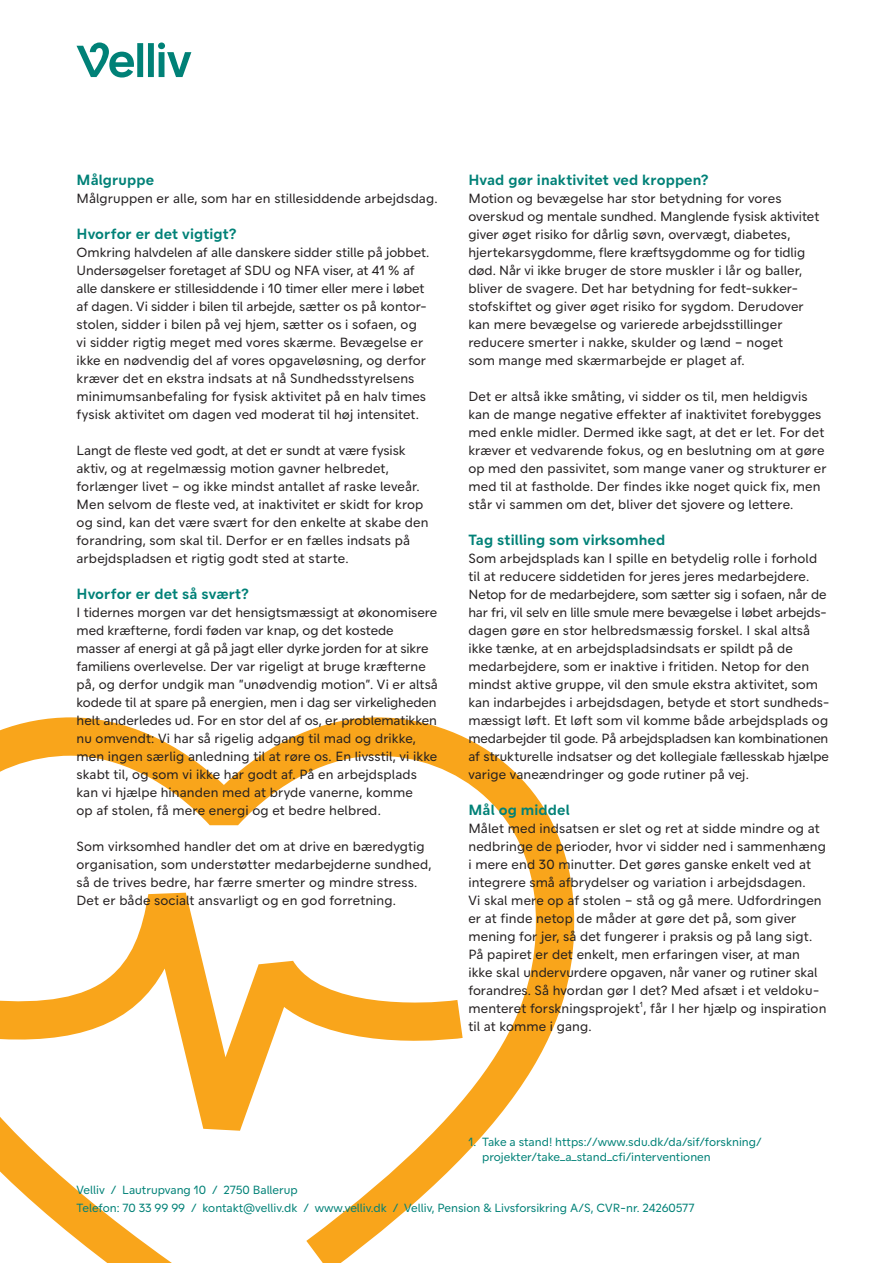
<style>
.page{position:relative;width:893px;height:1263px;background:#fff}
.page>*{position:absolute;margin:0;border:0;box-sizing:border-box;transform-origin:0 0}
.t1{font:700 15px "Velliv";letter-spacing:.005em;color:#008177}
.t2{font:13.5px/18px "Velliv";letter-spacing:.005em;color:#231f20}
.t3{font:12px/18px "Velliv";color:#008177}
</style>
<div class="page">
<svg style="left:0;top:717px;width:574px;height:546px"></svg>
<svg style="left:0;top:893px;width:463px;height:238px"></svg>
<svg style="left:77px;top:42px;width:114px;height:36px"></svg>
<p class="t1" style="left:77px;top:167px;width:79px">Målgruppe</p>
<p class="t2" style="left:77px;top:189px;width:363px">Målgruppen er alle, som har en stillesiddende arbejdsdag.</p>
<p class="t1" style="left:77px;top:221px;width:161px">Hvorfor er det vigtigt?</p>
<p class="t2" style="left:77px;top:243px;width:354px">Omkring halvdelen af alle danskere sidder stille på jobbet.<br>Undersøgelser foretaget af SDU og NFA viser, at 41 % af alle danskere er stillesiddende i 10 timer eller mere i løbet af dagen. Vi sidder i bilen til arbejde, sætter os på kontor&shy;stolen, sidder i bilen på vej hjem, sætter os i sofaen, og vi sidder rigtig meget med vores skærme. Bevægelse er ikke en nødvendig del af vores opgaveløsning, og derfor kræver det en ekstra indsats at nå Sundhedsstyrelsens minimumsanbefaling for fysisk aktivitet på en halv times fysisk aktivitet om dagen ved moderat til høj intensitet.</p>
<p class="t2" style="left:77px;top:441px;width:353px">Langt de fleste ved godt, at det er sundt at være fysisk aktiv, og at regelmæssig motion gavner helbredet, forlænger livet – og ikke mindst antallet af raske leveår.<br>Men selvom de fleste ved, at inaktivitet er skidt for krop og sind, kan det være svært for den enkelte at skabe den forandring, som skal til. Derfor er en fælles indsats på arbejdspladsen et rigtig godt sted at starte.</p>
<p class="t1" style="left:77px;top:581px;width:174px">Hvorfor er det så svært?</p>
<p class="t2" style="left:77px;top:603px;width:363px">I tidernes morgen var det hensigtsmæssigt at økonomisere med kræfterne, fordi føden var knap, og det kostede masser af energi at gå på jagt eller dyrke jorden for at sikre familiens overlevelse. Der var rigeligt at bruge kræfterne på, og derfor undgik man ”unødvendig motion”. Vi er altså kodede til at spare på energien, men i dag ser virkeligheden helt anderledes ud. For en stor del af os, er problematikken nu omvendt: Vi har så rigelig adgang til mad og drikke, men ingen særlig anledning til at røre os. En livsstil, vi ikke skabt til, og som vi ikke har godt af. På en arbejdsplads kan vi hjælpe hinanden med at bryde vanerne, komme<br>op af stolen, få mere energi og et bedre helbred.</p>
<p class="t2" style="left:77px;top:837px;width:356px">Som virksomhed handler det om at drive en bæredygtig organisation, som understøtter medarbejderne sundhed, så de trives bedre, har færre smerter og mindre stress.<br>Det er både socialt ansvarligt og en god forretning.</p>
<p class="t1" style="left:468px;top:167px;width:241px">Hvad gør inaktivitet ved kroppen?</p>
<p class="t2" style="left:468px;top:189px;width:352px">Motion og bevægelse har stor betydning for vores overskud og mentale sundhed. Manglende fysisk aktivitet giver øget risiko for dårlig søvn, overvægt, diabetes, hjertekarsygdomme, flere kræftsygdomme og for tidlig død. Når vi ikke bruger de store muskler i lår og baller, bliver de svagere. Det har betydning for fedt-sukker&shy;stofskiftet og giver øget risiko for sygdom. Derudover kan mere bevægelse og varierede arbejdsstillinger reducere smerter i nakke, skulder og lænd – noget<br>som mange med skærmarbejde er plaget af.</p>
<p class="t2" style="left:468px;top:387px;width:360px">Det er altså ikke småting, vi sidder os til, men heldigvis kan de mange negative effekter af inaktivitet forebygges med enkle midler. Dermed ikke sagt, at det er let. For det kræver et vedvarende fokus, og en beslutning om at gøre op med den passivitet, som mange vaner og strukturer er med til at fastholde. Der findes ikke noget quick fix, men står vi sammen om det, bliver det sjovere og lettere.</p>
<p class="t1" style="left:468px;top:527px;width:198px">Tag stilling som virksomhed</p>
<p class="t2" style="left:468px;top:549px;width:362px">Som arbejdsplads kan I spille en betydelig rolle i forhold til at reducere siddetiden for jeres jeres medarbejdere.<br>Netop for de medarbejdere, som sætter sig i sofaen, når de har fri, vil selv en lille smule mere bevægelse i løbet arbejds&shy;dagen gøre en stor helbredsmæssig forskel. I skal altså ikke tænke, at en arbejdspladsindsats er spildt på de medarbejdere, som er inaktive i fritiden. Netop for den mindst aktive gruppe, vil den smule ekstra aktivitet, som kan indarbejdes i arbejdsdagen, betyde et stort sundheds&shy;mæssigt løft. Et løft som vil komme både arbejdsplads og medarbejder til gode. På arbejdspladsen kan kombinationen af strukturelle indsatser og det kollegiale fællesskab hjælpe varige vaneændringer og gode rutiner på vej.</p>
<p class="t1" style="left:468px;top:797px;width:103px">Mål og middel</p>
<p class="t2" style="left:468px;top:819px;width:360px">Målet med indsatsen er slet og ret at sidde mindre og at nedbringe de perioder, hvor vi sidder ned i sammenhæng i mere end 30 minutter. Det gøres ganske enkelt ved at integrere små afbrydelser og variation i arbejdsdagen.<br>Vi skal mere op af stolen – stå og gå mere. Udfordringen er at finde netop de måder at gøre det på, som giver mening for jer, så det fungerer i praksis og på lang sigt.<br>På papiret er det enkelt, men erfaringen viser, at man ikke skal undervurdere opgaven, når vaner og rutiner skal forandres. Så hvordan gør I det? Med afsæt i et veldoku&shy;menteret forskningsprojekt<sup>1</sup>, får I her hjælp og inspiration til at komme i gang.</p>
<p class="t3" style="left:482px;top:1134px;width:281px;line-height:15px;text-indent:-14px">1. Take a stand! https://www.sdu.dk/da/sif/forskning/ projekter/take_a_stand_cfi/interventionen</p>
<p class="t3" style="left:77px;top:1181px;width:620px">Velliv / Lautrupvang 10 / 2750 Ballerup<br>Telefon: 70 33 99 99 / kontakt@velliv.dk / www.velliv.dk / Velliv, Pension &amp; Livsforsikring A/S, CVR-nr. 24260577</p>
</div>
